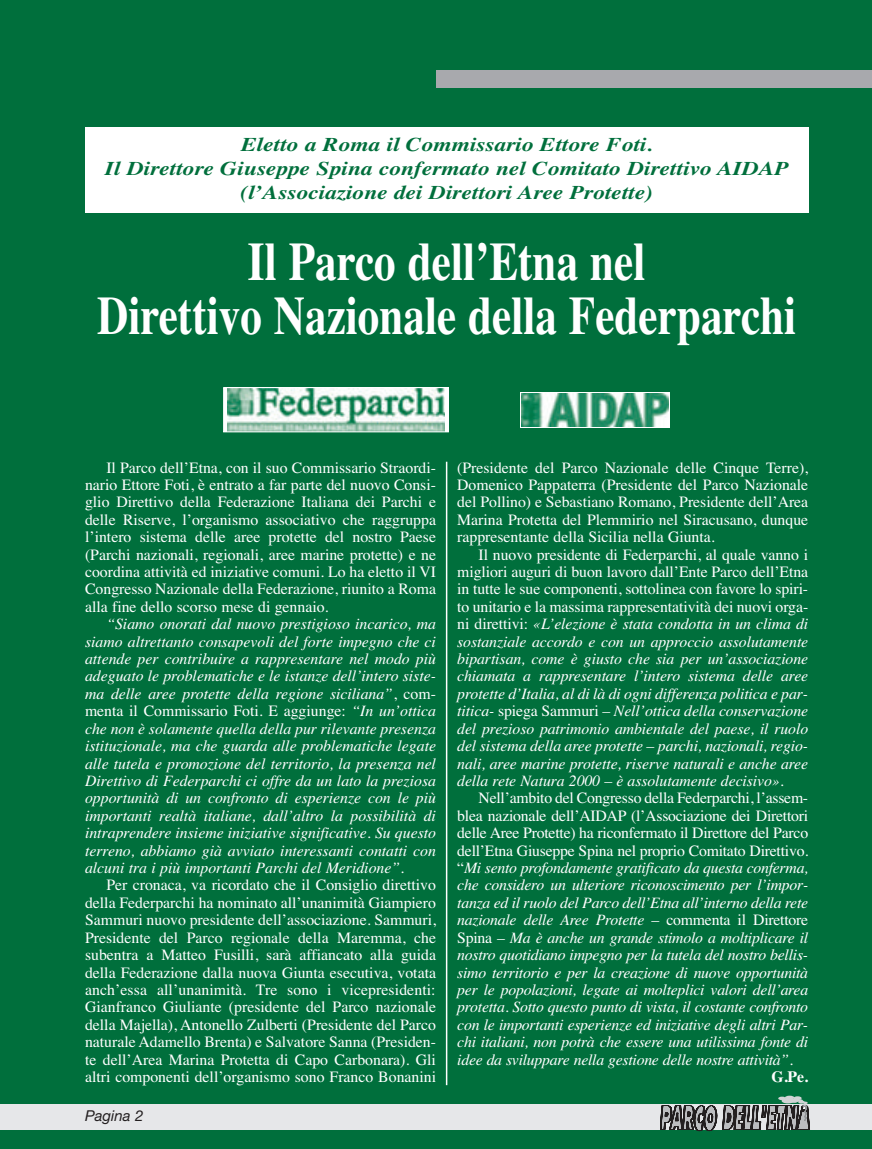
<style>
.page{position:relative;width:872px;height:1149px;background:#fff}
.page>*{position:absolute;margin:0;border:0;box-sizing:border-box;transform-origin:0 0}
.t1{font:700 54px/54px "Times";color:#fff;text-align:center;scale:.8 1}
.t2{font:italic 700 19.5px/24px "Times";color:#006f3c;text-align:center;scale:1.2 1}
.t3{font:italic 15.75px/17.4px "Times";letter-spacing:-.005em;color:#fff;text-align:justify}
.t4{font:15.75px/17.4px "Times";color:#fff;text-align:justify}
.t5{font:700 15.75px "Times";color:#fff}
.t6{font:italic 15px "Helvetica Neue";color:#231f20}
.s1{font-style:normal}
</style>
<div class="page">
<div style="left:0;top:0;width:872px;height:1148px;background:#006f3c"></div>
<div style="left:0;top:1103px;width:872px;height:26px;background:#e6e7e9"></div>
<svg style="left:660px;top:1095px;width:149px;height:35px"></svg>
<hr style="left:446px;top:461px;width:1px;height:623px;background:#fff">
<div style="left:85px;top:128px;width:723px;height:85px;background:#fff"></div>
<div style="left:436px;top:70px;width:436px;height:17px;background:#a8a9ad"></div>
<svg style="left:520px;top:392px;width:150px;height:35px"></svg>
<img style="left:522px;top:393px;width:146px;height:33px">
<svg style="left:225px;top:389px;width:222px;height:41px"></svg>
<img style="left:228px;top:389px;width:216px;height:41px">
<div style="left:223px;top:387px;width:226px;height:45px;border:1px solid #fff"></div>
<p class="t2" style="left:105px;top:132px;width:571px">Eletto a Roma il Commissario Ettore Foti.<br>Il Direttore Giuseppe Spina confermato nel Comitato Direttivo AIDAP (l’Associazione dei Direttori Aree Protette)</p>
<h1 class="t1" style="left:97px;top:234px;width:875px">Il Parco dell’Etna nel<br>Direttivo Nazionale della Federparchi</h1>
<p class="t4" style="left:85px;top:458px;width:352px;text-indent:21px">Il Parco dell’Etna, con il suo Commissario Straordi&shy;nario Ettore Foti, è entrato a far parte del nuovo Consi&shy;glio Direttivo della Federazione Italiana dei Parchi e delle Riserve, l’organismo associativo che raggruppa l’intero sistema delle aree protette del nostro Paese (Parchi nazionali, regionali, aree marine protette) e ne coordina attività ed iniziative comuni. Lo ha eletto il VI Congresso Nazionale della Federazione, riunito a Roma alla fine dello scorso mese di gennaio.</p>
<p class="t3" style="left:85px;top:615px;width:352px;text-indent:21px">“Siamo onorati dal nuovo prestigioso incarico, ma siamo altrettanto consapevoli del forte impegno che ci attende per contribuire a rappresentare nel modo più adeguato le problematiche e le istanze dell’intero siste&shy;ma delle aree protette della regione siciliana”<span class="s1">, com&shy;menta il Commissario Foti. E aggiunge:</span> “In un’ottica che non è solamente quella della pur rilevante presenza istituzionale, ma che guarda alle problematiche legate alle tutela e promozione del territorio, la presenza nel Direttivo di Federparchi ci offre da un lato la preziosa opportunità di un confronto di esperienze con le più importanti realtà italiane, dall’altro la possibilità di intraprendere insieme iniziative significative. Su questo terreno, abbiamo già avviato interessanti contatti con alcuni tra i più importanti Parchi del Meridione”.</p>
<p class="t4" style="left:85px;top:876px;width:352px;text-indent:21px">Per cronaca, va ricordato che il Consiglio direttivo della Federparchi ha nominato all’unanimità Giampiero Sammuri nuovo presidente dell’associazione. Sammuri, Presidente del Parco regionale della Maremma, che subentra a Matteo Fusilli, sarà affiancato alla guida della Federazione dalla nuova Giunta esecutiva, votata anch’essa all’unanimità. Tre sono i vicepresidenti:<br>Gianfranco Giuliante (presidente del Parco nazionale della Majella), Antonello Zulberti (Presidente del Parco naturale Adamello Brenta) e Salvatore Sanna (Presiden&shy;te dell’Area Marina Protetta di Capo Carbonara). Gli altri componenti dell’organismo sono Franco Bonanini</p>
<p class="t6" style="left:85px;top:1109px;width:60px">Pagina 2</p>
<p class="t4" style="left:457px;top:458px;width:352px">(Presidente del Parco Nazionale delle Cinque Terre), Domenico Pappaterra (Presidente del Parco Nazionale del Pollino) e Sebastiano Romano, Presidente dell’Area Marina Protetta del Plemmirio nel Siracusano, dunque rappresentante della Sicilia nella Giunta.</p>
<p class="t3" style="left:457px;top:545px;width:352px;text-indent:21px"><span class="s1">Il nuovo presidente di Federparchi, al quale vanno i migliori auguri di buon lavoro dall’Ente Parco dell’Etna in tutte le sue componenti, sottolinea con favore lo spiri&shy;to unitario e la massima rappresentatività dei nuovi orga&shy;ni direttivi:</span> «L’elezione è stata condotta in un clima di sostanziale accordo e con un approccio assolutamente bipartisan, come è giusto che sia per un’associazione chiamata a rappresentare l’intero sistema delle aree protette d’Italia, al di là di ogni differenza politica e par&shy;titica- <span class="s1">spiega Sammuri</span> – Nell’ottica della conservazione del prezioso patrimonio ambientale del paese, il ruolo del sistema della aree protette – parchi, nazionali, regio&shy;nali, aree marine protette, riserve naturali e anche aree della rete Natura 2000 – è assolutamente decisivo».</p>
<p class="t3" style="left:457px;top:789px;width:352px;text-indent:21px"><span class="s1">Nell’ambito del Congresso della Federparchi, l’assem&shy;blea nazionale dell’AIDAP (l’Associazione dei Direttori delle Aree Protette) ha riconfermato il Direttore del Parco dell’Etna Giuseppe Spina nel proprio Comitato Direttivo. “</span>Mi sento profondamente gratificato da questa conferma, che considero un ulteriore riconoscimento per l’impor&shy;tanza ed il ruolo del Parco dell’Etna all’interno della rete nazionale delle Aree Protette <span class="s1">– commenta il Direttore Spina –</span> Ma è anche un grande stimolo a moltiplicare il nostro quotidiano impegno per la tutela del nostro bellis&shy;simo territorio e per la creazione di nuove opportunità per le popolazioni, legate ai molteplici valori dell’area protetta. Sotto questo punto di vista, il costante confronto con le importanti esperienze ed iniziative degli altri Par&shy;chi italiani, non potrà che essere una utilissima fonte di idee da sviluppare nella gestione delle nostre attività”.</p>
<p class="t5" style="left:771px;top:1066px;width:38px">G.Pe.</p>
</div>
